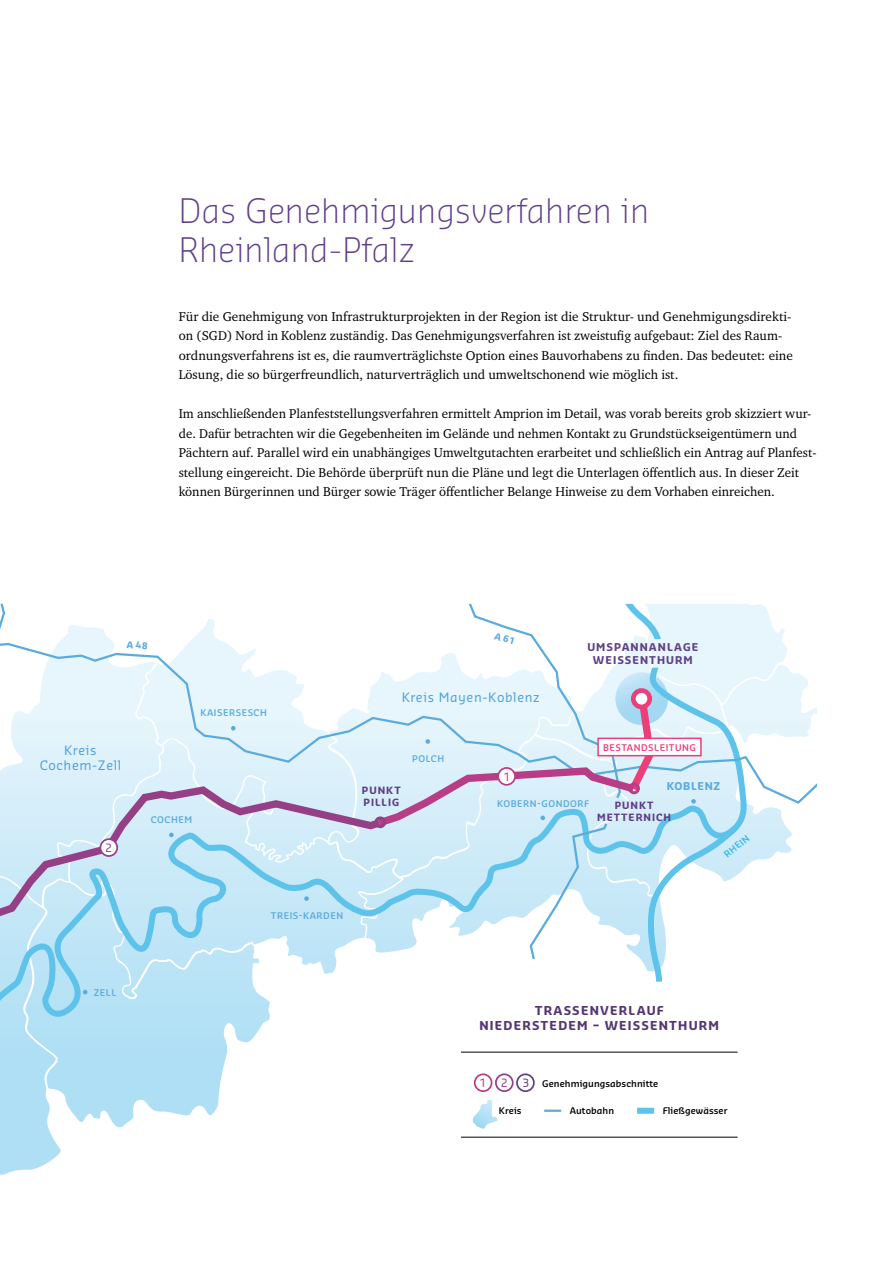
<style>
.page{position:relative;width:881px;height:1263px;background:#fff}
.page>*{position:absolute;margin:0;border:0;box-sizing:border-box;transform-origin:0 0}
.t1{font:300 33px/39px "Sansa Pro";letter-spacing:.01em;color:#5f4087}
.t2{font:13.2px/19.5px "Charter ITC Std";color:#000}
.t3{font:12.75px/15px "Sansa Pro";letter-spacing:.05em;color:#5aabde;text-align:center}
.t4{font:700 12px/15.8px "Sansa Pro";letter-spacing:.1em;color:#543772;text-align:center}
.t5{font:11.25px "Sansa Pro";color:#b83c86}
.t6{font:11.25px "Sansa Pro";color:#953f87}
.t7{font:700 10.5px/12.9px "Sansa Pro";letter-spacing:.1em;color:#5f4087;text-align:center}
.t8{font:700 10.5px "Sansa Pro";letter-spacing:.06em;color:#5aabde}
.t9{font:700 9.75px/12px "Sansa Pro";letter-spacing:.1em;color:#5f4087}
.t10{font:600 9px "Sansa Pro";letter-spacing:.06em;color:#5aabde}
.t11{font:600 9px "Sansa Pro";letter-spacing:.01em;color:#000}
.t12{font:600 9px "Sansa Pro";letter-spacing:.06em;color:#ec3f7a}
.t13{font:600 9px "Sansa Pro";color:#30bae8}
.s1{font-weight:400;font-size:11.25px;color:#5f4087}
</style>
<div class="page">
<svg style="left:0;top:604px;width:738px;height:571px"></svg>
<svg style="left:0;top:782px;width:388px;height:155px;background:#c4dff1"></svg>
<svg style="left:83px;top:990px;width:4px;height:4px"></svg>
<svg style="left:304px;top:896px;width:5px;height:5px"></svg>
<svg style="left:169px;top:833px;width:5px;height:4px"></svg>
<svg style="left:231px;top:726px;width:4px;height:4px"></svg>
<div style="left:100px;top:839px;width:17px;height:17px;background:#fff;border-radius:50%"></div>
<div style="left:99px;top:838px;width:19px;height:19px;border:2px solid #953f87;border-radius:50%"></div>
<hr style="left:461px;top:1052px;width:276px;height:1px;background:#000">
<div style="left:474px;top:1074px;width:17px;height:17px;background:#fff;border-radius:50%"></div>
<div style="left:473px;top:1073px;width:19px;height:19px;border:2px solid #b83c86;border-radius:50%"></div>
<div style="left:495px;top:1074px;width:17px;height:17px;background:#fff;border-radius:50%"></div>
<div style="left:495px;top:1073px;width:18px;height:19px;border:2px solid #953f87;border-radius:50%"></div>
<div style="left:517px;top:1074px;width:16px;height:17px;background:#fff;border-radius:50%"></div>
<div style="left:516px;top:1073px;width:18px;height:19px;border:2px solid #5f4087;border-radius:50%"></div>
<svg style="left:472px;top:1100px;width:26px;height:29px"></svg>
<svg style="left:127px;top:641px;width:20px;height:8px"></svg>
<svg style="left:370px;top:604px;width:446px;height:294px"></svg>
<p class="t1" style="left:179px;top:191px;width:471px">Das Genehmigungsverfahren in<br>Rheinland-Pfalz</p>
<p class="t2" style="left:179px;top:306px;width:615px">Für die Genehmigung von Infrastrukturprojekten in der Region ist die Struktur- und Genehmigungsdirekti&shy;on (SGD) Nord in Koblenz zuständig. Das Genehmigungsverfahren ist zweistufg aufgebaut: Ziel des Raum&shy;ordnungsverfahrens ist es, die raumverträglichste Option eines Bauvorhabens zu fnden. Das bedeutet: eine Lösung, die so bürgerfreundlich, naturverträglich und umweltschonend wie möglich ist.</p>
<p class="t2" style="left:179px;top:404px;width:639px">Im anschließenden Planfeststellungsverfahren ermittelt Amprion im Detail, was vorab bereits grob skizziert wur&shy;de. Dafür betrachten wir die Gegebenheiten im Gelände und nehmen Kontakt zu Grundstückseigentümern und Pächtern auf. Parallel wird ein unabhängiges Umweltgutachten erarbeitet und schließlich ein Antrag auf Planfest&shy;stellung eingereicht. Die Behörde überprüft nun die Pläne und legt die Unterlagen öfentlich aus. In dieser Zeit können Bürgerinnen und Bürger sowie Träger öfentlicher Belange Hinweise zu dem Vorhaben einreichen.</p>
<p class="t3" style="left:39px;top:743px;width:83px">Kreis<br>Cochem-Zell</p>
<p class="t6" style="left:105px;top:840px;width:9px">2</p>
<p class="t10" style="left:94px;top:986px;width:24px">ZELL</p>
<p class="t10" style="left:200px;top:707px;width:68px">KAISERSESCH</p>
<p class="t10" style="left:151px;top:813px;width:43px">COCHEM</p>
<p class="t3" style="left:401px;top:689px;width:139px">Kreis Mayen-Koblenz</p>
<p class="t10" style="left:412px;top:752px;width:34px">POLCH</p>
<p class="t7" style="left:587px;top:640px;width:112px">UMSPANNANLAGE<br>WEISSENTHURM</p>
<p class="t12" style="left:603px;top:741px;width:94px">BESTANDSLEITUNG</p>
<p class="t9" style="left:362px;top:784px;width:40px">PUNKT<br>PILLIG</p>
<p class="t5" style="left:503px;top:769px;width:9px">1</p>
<p class="t10" style="left:497px;top:797px;width:94px">KOBERN-GONDORF</p>
<p class="t8" style="left:666px;top:779px;width:55px">KOBLENZ</p>
<p class="t9" style="left:597px;top:799px;width:75px;text-align:center">PUNKT<br>METTERNICH</p>
<p class="t13" style="left:721px;top:851px;width:31px;rotate:-40deg">RHEIN</p>
<p class="t10" style="left:271px;top:909px;width:74px">TREIS-KARDEN</p>
<p class="t4" style="left:479px;top:1002px;width:241px">TRASSENVERLAUF<br>NIEDERSTEDEM – WEISSENTHURM</p>
<p class="t5" style="left:479px;top:1075px;width:9px">1</p>
<p class="t6" style="left:500px;top:1075px;width:9px">2</p>
<p class="t11" style="left:522px;top:1077px;width:137px"><span class="s1">3</span> Genehmigungsabschnitte</p>
<p class="t11" style="left:499px;top:1104px;width:24px">Kreis</p>
<p class="t11" style="left:569px;top:1104px;width:46px">Autobahn</p>
<p class="t11" style="left:662px;top:1104px;width:66px">Fließgewässer</p>
</div>
